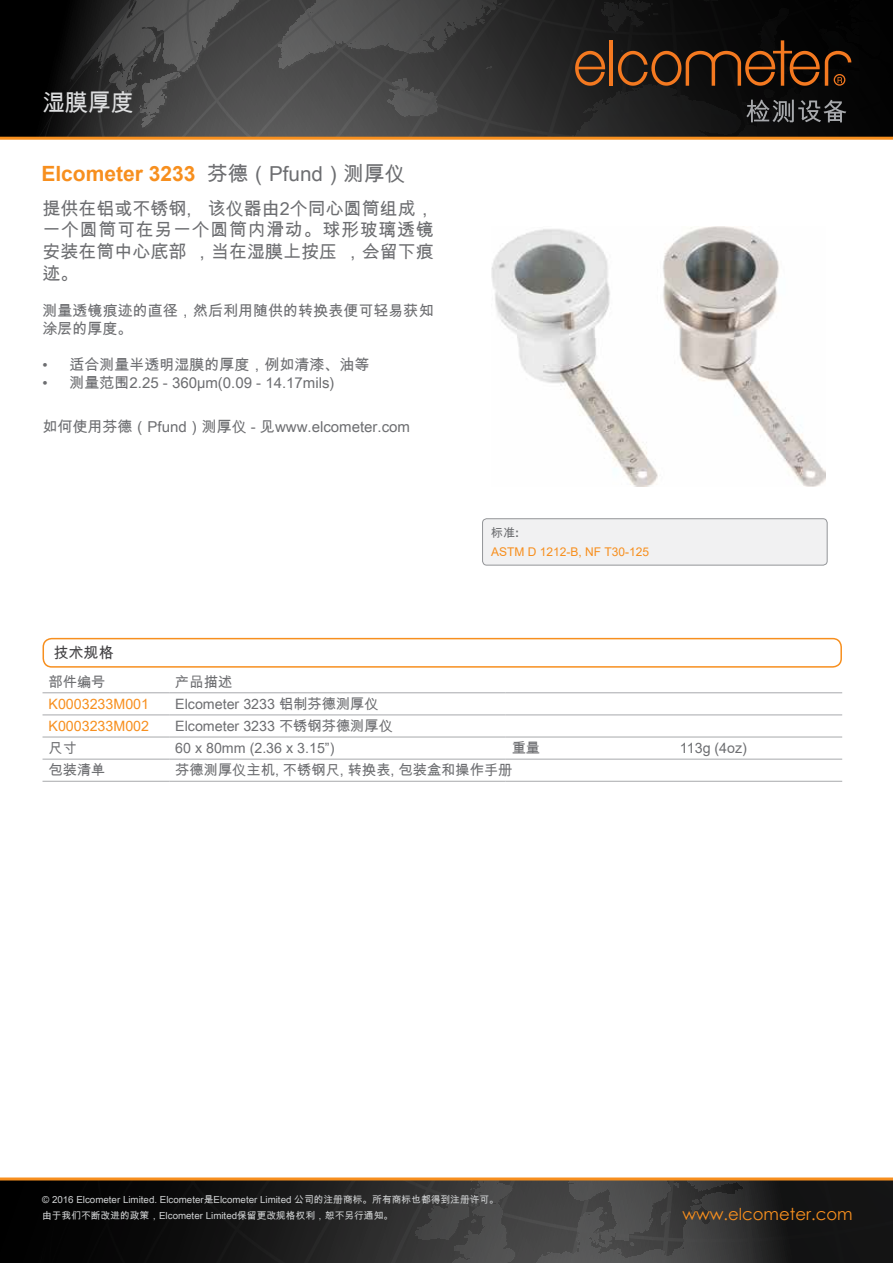
<style>
.page{position:relative;width:893px;height:1263px;background:#fff}
.page>*{position:absolute;margin:0;border:0;box-sizing:border-box;transform-origin:0 0}
.t1{font:24px "Arial Unicode MS";color:#dedfe0;scale:.95 1}
.t2{font:700 21px "Arial";color:#f78f1e}
.t3{font:18px/21.6px "Arial Unicode MS";color:#6d6e71;text-align:justify}
.t4{font:16.5px "Century Gothic";color:#f78f1e}
.t5{font:15px/18px "Arial Unicode MS";color:#6d6e71}
.t6{font:15px "Arial Unicode MS";color:#414042}
.t7{font:14.25px "Arial Unicode MS";color:#6d6e71}
.t8{font:14.25px "Arial";color:#6d6e71}
.t9{font:14.25px "Arial";color:#f78f1e}
.t10{font:12px "Arial";color:#f78f1e}
.t11{font:12px "Arial Unicode MS";color:#6d6e71}
.t12{font:9.75px/15.9px "Arial Unicode MS";color:#d1d3d4}
.s1{font-family:"Arial Unicode MS";font-weight:400;font-size:20.7px;color:#6d6e71}
.s2{font-family:"Arial";font-weight:700}
</style>
<div class="page">
<div style="left:0;top:0;width:893px;height:138px;background:#000"></div>
<svg style="left:34px;top:0;width:859px;height:137px;background:#363636"></svg>
<hr style="left:609px;top:40px;width:4px;height:46px;background:#f47920">
<svg style="left:575px;top:51px;width:30px;height:35px"></svg>
<svg style="left:618px;top:0;width:275px;height:86px"></svg>
<svg style="left:746px;top:100px;width:100px;height:22px"></svg>
<hr style="left:0;top:137px;width:893px;height:3px;background:#f78f1e">
<svg style="left:0;top:1180px;width:893px;height:83px;background:#272626"></svg>
<hr style="left:0;top:1177px;width:893px;height:3px;background:#f78f1e">
<img style="left:491px;top:226px;width:334px;height:261px">
<div style="left:483px;top:519px;width:344px;height:46px;background:#f1f1f2;border-radius:4px"></div>
<div style="left:482px;top:518px;width:345px;height:47px;border:1px solid #939598;border-radius:4px"></div>
<div style="left:43px;top:638px;width:799px;height:30px;border:2px solid #f78f1e;border-radius:9px"></div>
<hr style="left:43px;top:715px;width:126px;height:1px;background:#a7a9ac">
<hr style="left:169px;top:715px;width:337px;height:1px;background:#a7a9ac">
<hr style="left:506px;top:715px;width:168px;height:1px;background:#a7a9ac">
<hr style="left:674px;top:715px;width:168px;height:1px;background:#a7a9ac">
<hr style="left:43px;top:737px;width:126px;height:1px;background:#a7a9ac">
<hr style="left:169px;top:737px;width:337px;height:1px;background:#a7a9ac">
<hr style="left:506px;top:737px;width:168px;height:1px;background:#a7a9ac">
<hr style="left:674px;top:737px;width:168px;height:1px;background:#a7a9ac">
<hr style="left:43px;top:759px;width:126px;height:1px;background:#a7a9ac">
<hr style="left:169px;top:759px;width:337px;height:1px;background:#a7a9ac">
<hr style="left:506px;top:759px;width:168px;height:1px;background:#a7a9ac">
<hr style="left:674px;top:759px;width:168px;height:1px;background:#a7a9ac">
<hr style="left:43px;top:781px;width:126px;height:1px;background:#a7a9ac">
<hr style="left:169px;top:781px;width:337px;height:1px;background:#a7a9ac">
<hr style="left:506px;top:781px;width:168px;height:1px;background:#a7a9ac">
<hr style="left:674px;top:781px;width:168px;height:1px;background:#a7a9ac">
<hr style="left:43px;top:692px;width:126px;height:1px;background:#a7a9ac">
<hr style="left:169px;top:692px;width:337px;height:1px;background:#a7a9ac">
<hr style="left:506px;top:692px;width:168px;height:1px;background:#a7a9ac">
<hr style="left:674px;top:692px;width:168px;height:1px;background:#a7a9ac">
<h1 class="t1" style="left:43px;top:85px;width:97px">湿膜厚度</h1>
<h2 class="t2" style="left:41px;top:159px;width:366px">Elcometer 3233 <span class="s1">芬德（Pfund）测厚仪</span></h2>
<p class="t3" style="left:43px;top:197px;width:393px">提供在铝或不锈钢, 该仪器由2个同心圆筒组成，一个圆筒可在另一个圆筒内滑动。球形玻璃透镜安装在筒中心底部 ，当在湿膜上按压 ，会留下痕迹。</p>
<p class="t5" style="left:43px;top:301px;width:393px">测量透镜痕迹的直径，然后利用随供的转换表便可轻易获知涂层的厚度。</p>
<p class="t5" style="left:43px;top:355px;width:328px">• 适合测量半透明湿膜的厚度，例如清漆、油等</p>
<p class="t5" style="left:43px;top:373px;width:294px">• 测量范围2.25 - 360μm(0.09 - 14.17mils)</p>
<p class="t5" style="left:43px;top:418px;width:369px">如何使用芬德（Pfund）测厚仪 - 见www.elcometer.com</p>
<p class="t11" style="left:491px;top:524px;width:29px">标准<span class="s2">:</span></p>
<p class="t10" style="left:491px;top:543px;width:159px">ASTM D 1212-B, NF T30-125</p>
<p class="t6" style="left:54px;top:642px;width:61px">技术规格</p>
<p class="t7" style="left:49px;top:671px;width:59px">部件编号</p>
<p class="t7" style="left:175px;top:671px;width:58px">产品描述</p>
<p class="t9" style="left:49px;top:694px;width:102px">K0003233M001</p>
<p class="t7" style="left:175px;top:694px;width:205px">Elcometer 3233 铝制芬德测厚仪</p>
<p class="t9" style="left:49px;top:716px;width:102px">K0003233M002</p>
<p class="t7" style="left:175px;top:716px;width:219px">Elcometer 3233 不锈钢芬德测厚仪</p>
<p class="t7" style="left:49px;top:738px;width:30px">尺寸</p>
<p class="t8" style="left:175px;top:738px;width:161px">60 x 80mm (2.36 x 3.15”)</p>
<p class="t7" style="left:512px;top:738px;width:30px">重量</p>
<p class="t8" style="left:680px;top:738px;width:69px">113g (4oz)</p>
<p class="t7" style="left:49px;top:760px;width:59px">包装清单</p>
<p class="t7" style="left:175px;top:760px;width:339px">芬德测厚仪主机, 不锈钢尺, 转换表, 包装盒和操作手册</p>
<p class="t12" style="left:42px;top:1192px;width:458px">© 2016 Elcometer Limited. Elcometer是Elcometer Limited 公司的注册商标。所有商标也都得到注册许可。由于我们不断改进的政策，Elcometer Limited保留更改规格权利，恕不另行通知。</p>
<p class="t4" style="left:682px;top:1202px;width:172px">www.elcometer.com</p>
</div>
